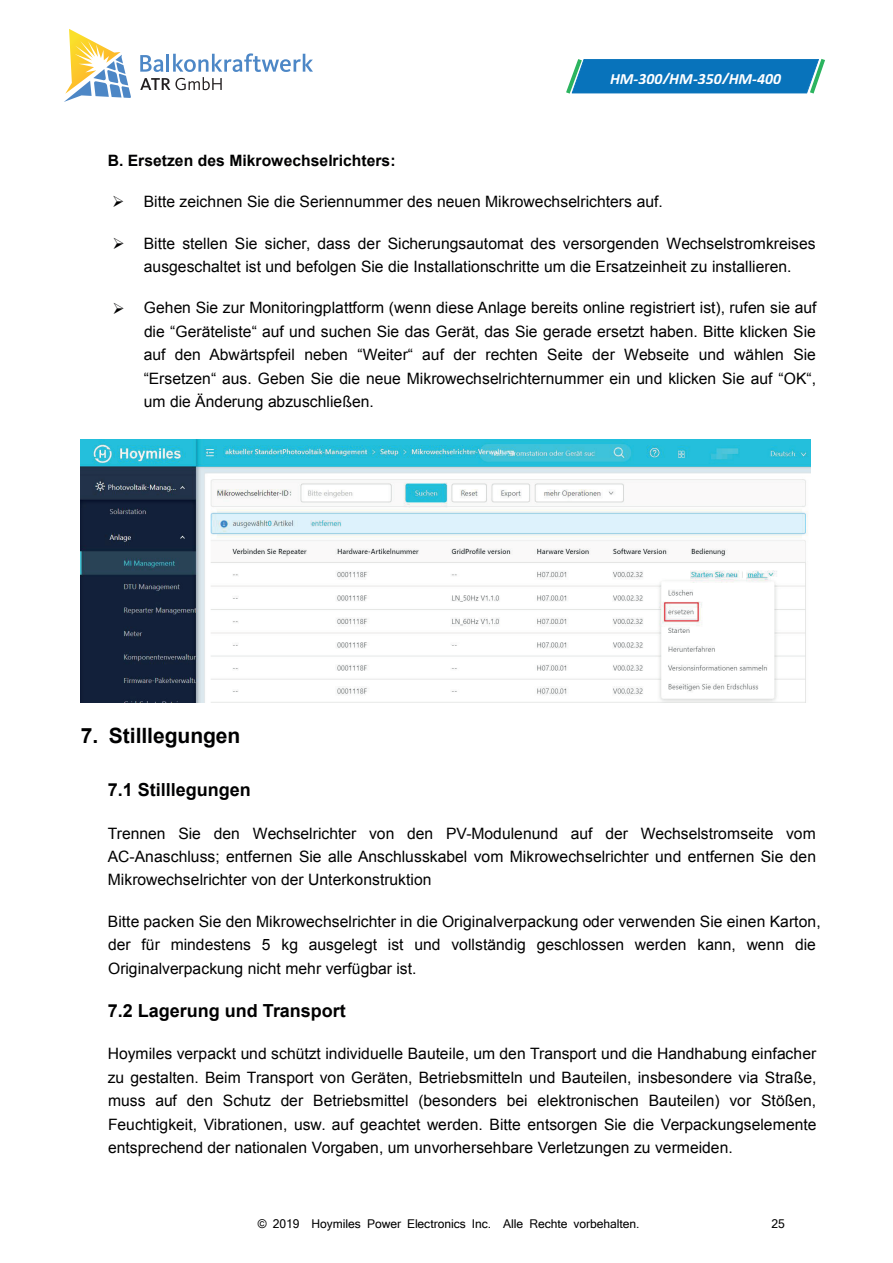
<style>
.page{position:relative;width:893px;height:1263px;background:#fff}
.page>*{position:absolute;margin:0;border:0;box-sizing:border-box;transform-origin:0 0}
.t1{font:700 21.15px "Arial";letter-spacing:-.005em;color:#000001}
.t2{font:700 18px "Arial";color:#000001}
.t3{font:15.6px/23.4px "Arial";letter-spacing:.005em;color:#000001;text-align:justify}
.t4{font:700 15.6px "Arial";color:#000001}
.t5{font:italic 700 15.6px "Calibri";color:#fff}
.t6{font:12.15px "Microsoft Sans Serif";letter-spacing:-.005em;color:#000001}
</style>
<div class="page">
<svg style="left:566px;top:59px;width:259px;height:35px;background:#1c7fbd"></svg>
<img style="left:81px;top:440px;width:730px;height:262px">
<svg style="left:64px;top:29px;width:67px;height:73px"></svg>
<svg style="left:140px;top:53px;width:173px;height:37px"></svg>
<p class="t5" style="left:610px;top:69px;width:173px">HM-300/HM-350/HM-400</p>
<p class="t4" style="left:108px;top:150px;width:289px">B. Ersetzen des Mikrowechselrichters:</p>
<p class="t3" style="left:112px;top:190px;width:552px">➢ Bitte zeichnen Sie die Seriennummer des neuen Mikrowechselrichters auf.</p>
<p class="t3" style="left:112px;top:232px;width:705px;text-align:center">➢ Bitte stellen Sie sicher, dass der Sicherungsautomat des versorgenden Wechselstromkreises ausgeschaltet ist und befolgen Sie die Installationschritte um die Ersatzeinheit zu installieren.</p>
<p class="t3" style="left:144px;top:296px;width:674px;text-indent:-31px">➢ Gehen Sie zur Monitoringplattform (wenn diese Anlage bereits online registriert ist), rufen sie auf die “Geräteliste“ auf und suchen Sie das Gerät, das Sie gerade ersetzt haben. Bitte klicken Sie auf den Abwärtspfeil neben “Weiter“ auf der rechten Seite der Webseite und wählen Sie “Ersetzen“ aus. Geben Sie die neue Mikrowechselrichternummer ein und klicken Sie auf “OK“, um die Änderung abzuschließen.</p>
<h1 class="t1" style="left:81px;top:721px;width:161px">7. Stilllegungen</h1>
<p class="t2" style="left:108px;top:778px;width:144px">7.1 Stilllegungen</p>
<p class="t3" style="left:108px;top:821px;width:710px">Trennen Sie den Wechselrichter von den PV-Modulenund auf der Wechselstromseite vom AC-Anaschluss; entfernen Sie alle Anschlusskabel vom Mikrowechselrichter und entfernen Sie den Mikrowechselrichter von der Unterkonstruktion</p>
<p class="t3" style="left:108px;top:910px;width:714px;text-align:left">Bitte packen Sie den Mikrowechselrichter in die Originalverpackung oder verwenden Sie einen Karton, der für mindestens 5 kg ausgelegt ist und vollständig geschlossen werden kann, wenn die<br>Originalverpackung nicht mehr verfügbar ist.</p>
<p class="t2" style="left:108px;top:999px;width:240px">7.2 Lagerung und Transport</p>
<p class="t3" style="left:108px;top:1042px;width:710px">Hoymiles verpackt und schützt individuelle Bauteile, um den Transport und die Handhabung einfacher zu gestalten. Beim Transport von Geräten, Betriebsmitteln und Bauteilen, insbesondere via Straße, muss auf den Schutz der Betriebsmittel (besonders bei elektronischen Bauteilen) vor Stößen, Feuchtigkeit, Vibrationen, usw. auf geachtet werden. Bitte entsorgen Sie die Verpackungselemente entsprechend der nationalen Vorgaben, um unvorhersehbare Verletzungen zu vermeiden.</p>
<p class="t6" style="left:258px;top:1216px;width:383px">© 2019 Hoymiles Power Electronics Inc. Alle Rechte vorbehalten.</p>
<p class="t6" style="left:772px;top:1216px;width:15px">25</p>
</div>
